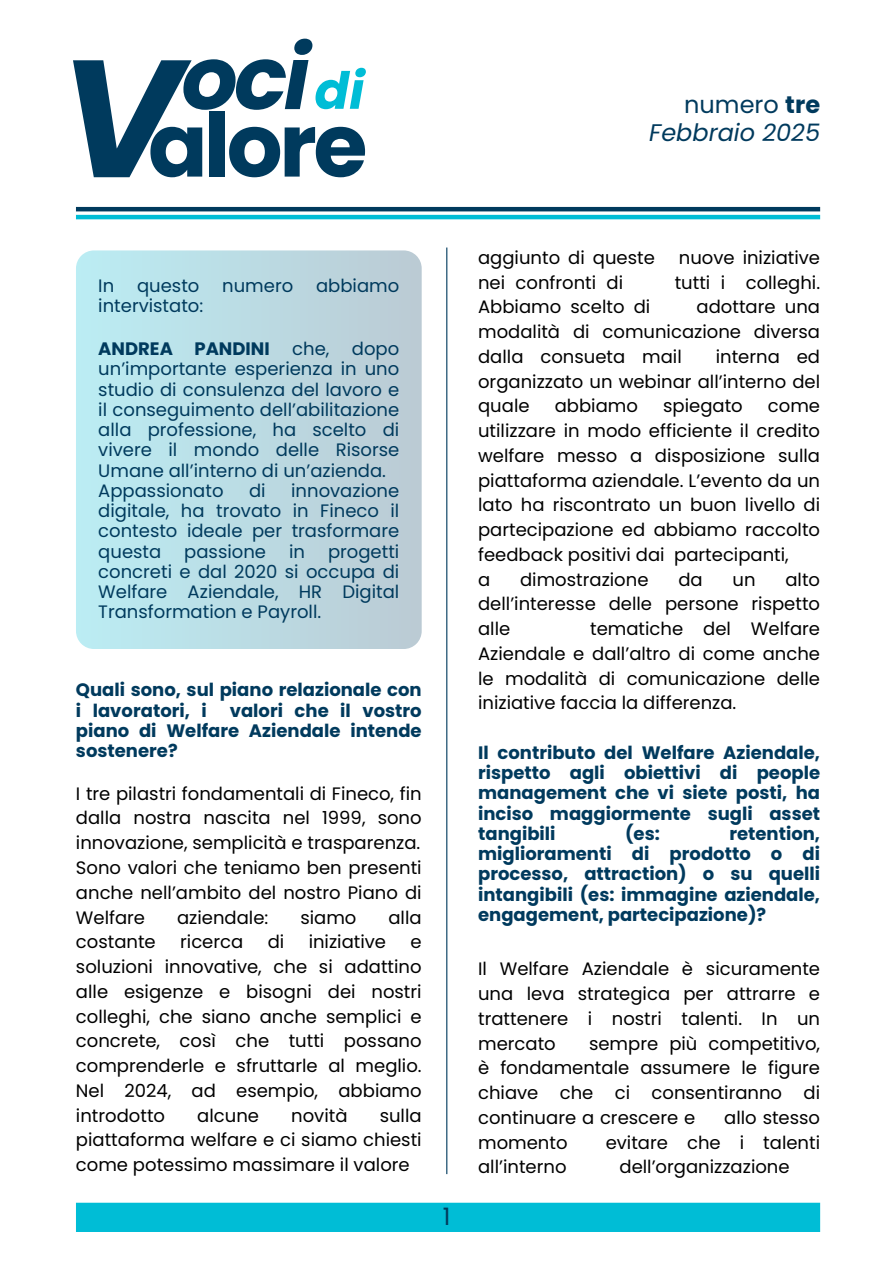
<style>
.page{position:relative;width:894px;height:1264px;background:#fff}
.page>*{position:absolute;margin:0;border:0;box-sizing:border-box;transform-origin:0 0}
.t1{font:italic 700 166.5px "Poppins";color:#003a5d}
.t2{font:700 87.9px "Poppins";letter-spacing:-.04em;color:#003a5d}
.t3{font:italic 700 87.9px "Poppins";color:#003a5d}
.t4{font:italic 700 51.15px "Poppins";color:#00bdd6}
.t5{font:italic 24px "Poppins";color:#003a5d}
.t6{font:24px "Poppins";color:#003a5d}
.t7{font:18px/24.8px "Poppins";color:#000;text-align:justify}
.t8{font:18px/20.2px "Poppins";color:#003a5d;text-align:justify}
.t9{font:700 18px/20.2px "Poppins";color:#003a5d;text-align:justify}
.s1{font-weight:700}
</style>
<div class="page">
<hr style="left:76px;top:207px;width:743px;height:4px;background:#003a5d">
<hr style="left:76px;top:215px;width:743px;height:4px;background:#00bdd6">
<div style="left:76px;top:1202px;width:743px;height:29px;background:#00bdd6"></div>
<hr style="left:446px;top:247px;width:1px;height:927px;background:#003a5d">
<svg style="left:76px;top:250px;width:345px;height:398px;background:#bbdbe3"></svg>
<p class="t3" style="left:181px;top:17px;width:130px">oci</p>
<p class="t1" style="left:59px;top:2px;width:123px">V</p>
<p class="t4" style="left:314px;top:55px;width:51px">di</p>
<p class="t2" style="left:148px;top:84px;width:221px">alore</p>
<p class="t8" style="left:98px;top:275px;width:17px">In</p>
<p class="t8" style="left:137px;top:275px;width:64px">questo</p>
<p class="t8" style="left:222px;top:275px;width:72px">numero</p>
<p class="t8" style="left:316px;top:275px;width:85px">abbiamo</p>
<p class="t8" style="left:98px;top:296px;width:106px">intervistato:</p>
<p class="t8" style="left:98px;top:338px;width:302px"><span class="s1">ANDREA PANDINI</span> che, dopo un’importante esperienza in uno studio di consulenza del lavoro e il conseguimento dell’abilitazione alla professione, ha scelto di vivere il mondo delle Risorse Umane all’interno di un’azienda.</p>
<h4 class="t8" style="left:98px;top:480px;width:127px">Appassionato</h4>
<h4 class="t8" style="left:249px;top:480px;width:18px">di</h4>
<h4 class="t8" style="left:98px;top:480px;width:302px;text-indent:193px">innovazione digitale, ha trovato in Fineco il contesto ideale per trasformare questa</h4>
<h4 class="t8" style="left:98px;top:541px;width:302px;text-indent:230px">progetti concreti e dal 2020 si occupa di Welfare Aziendale, HR Digital Transformation e Payroll.</h4>
<h4 class="t8" style="left:184px;top:541px;width:83px">passione</h4>
<h4 class="t8" style="left:289px;top:541px;width:17px">in</h4>
<h2 class="t9" style="left:76px;top:680px;width:347px">Quali sono, sul piano relazionale con i lavoratori, i</h2>
<h2 class="t9" style="left:76px;top:700px;width:347px;text-indent:154px">valori che il vostro piano di Welfare Aziendale intende sostenere?</h2>
<h3 class="t7" style="left:76px;top:781px;width:347px">I tre pilastri fondamentali di Fineco, fin dalla nostra nascita nel 1999, sono innovazione, semplicità e trasparenza.</h3>
<p class="t7" style="left:76px;top:855px;width:347px">Sono valori che teniamo ben presenti anche nell’ambito del nostro Piano di Welfare</p>
<p class="t7" style="left:177px;top:904px;width:93px">aziendale:</p>
<p class="t7" style="left:300px;top:904px;width:58px">siamo</p>
<p class="t7" style="left:388px;top:904px;width:35px">alla</p>
<p class="t7" style="left:76px;top:929px;width:81px">costante</p>
<p class="t7" style="left:180px;top:929px;width:65px">ricerca</p>
<p class="t7" style="left:267px;top:929px;width:18px">di</p>
<p class="t7" style="left:308px;top:929px;width:79px">iniziative</p>
<p class="t7" style="left:76px;top:929px;width:347px;text-indent:334px">e soluzioni innovative, che si adattino alle esigenze e bisogni dei nostri colleghi, che siano anche semplici e concrete, così che tutti possano comprenderle e sfruttarle al meglio.<br>Nel 2024, ad esempio, abbiamo introdotto</p>
<p class="t7" style="left:197px;top:1102px;width:63px">alcune</p>
<p class="t7" style="left:291px;top:1102px;width:58px">novità</p>
<p class="t7" style="left:76px;top:1102px;width:347px;text-indent:303px">sulla piattaforma welfare e ci siamo chiesti come potessimo massimare il valore</p>
<h1 class="t6" style="left:443px;top:1199px;width:9px">1</h1>
<p class="t6" style="left:684px;top:88px;width:137px">numero <span class="s1">tre</span></p>
<p class="t5" style="left:649px;top:115px;width:172px">Febbraio 2025</p>
<p class="t7" style="left:478px;top:245px;width:178px">aggiunto di queste</p>
<p class="t7" style="left:678px;top:245px;width:143px">nuove iniziative</p>
<p class="t7" style="left:478px;top:270px;width:146px">nei confronti di</p>
<p class="t7" style="left:674px;top:270px;width:147px">tutti i colleghi.</p>
<p class="t7" style="left:478px;top:294px;width:174px">Abbiamo scelto di</p>
<p class="t7" style="left:478px;top:294px;width:343px;text-indent:218px">adottare una modalità di comunicazione diversa dalla consueta mail</p>
<p class="t7" style="left:478px;top:344px;width:343px;text-indent:237px">interna ed organizzato un webinar all’interno del quale</p>
<p class="t7" style="left:554px;top:393px;width:85px">abbiamo</p>
<p class="t7" style="left:663px;top:393px;width:81px">spiegato</p>
<p class="t7" style="left:478px;top:393px;width:343px;text-indent:290px">come utilizzare in modo efficiente il credito welfare messo a disposizione sulla piattaforma aziendale. L’evento da un lato ha riscontrato un buon livello di partecipazione ed abbiamo raccolto feedback positivi dai partecipanti,</p>
<p class="t7" style="left:478px;top:567px;width:14px">a</p>
<p class="t7" style="left:520px;top:567px;width:130px">dimostrazione</p>
<p class="t7" style="left:678px;top:567px;width:26px">da</p>
<p class="t7" style="left:732px;top:567px;width:25px">un</p>
<p class="t7" style="left:478px;top:567px;width:343px;text-indent:307px">alto dell’interesse delle persone rispetto alle</p>
<p class="t7" style="left:478px;top:616px;width:343px;text-indent:112px">tematiche del Welfare Aziendale e dall’altro di come anche le modalità di comunicazione delle iniziative faccia la differenza.</p>
<h3 class="t9" style="left:478px;top:742px;width:343px">Il contributo del Welfare Aziendale, rispetto agli obiettivi di people management che vi siete posti, ha inciso maggiormente sugli asset tangibili</h3>
<h3 class="t9" style="left:625px;top:823px;width:36px">(es:</h3>
<h3 class="t9" style="left:478px;top:823px;width:343px;text-indent:251px">retention, miglioramenti di prodotto o di processo, attraction) o su quelli intangibili (es: immagine aziendale, engagement, partecipazione)?</h3>
<p class="t7" style="left:478px;top:956px;width:343px">Il Welfare Aziendale è sicuramente una leva strategica per attrarre e trattenere i nostri talenti. In un mercato</p>
<p class="t7" style="left:478px;top:1030px;width:343px;text-indent:111px">sempre più competitivo, è fondamentale assumere le figure chiave che ci consentiranno di continuare a crescere e</p>
<p class="t7" style="left:724px;top:1105px;width:97px">allo stesso</p>
<p class="t7" style="left:478px;top:1129px;width:91px">momento</p>
<p class="t7" style="left:605px;top:1129px;width:216px">evitare che i talenti</p>
<p class="t7" style="left:478px;top:1154px;width:90px">all’interno</p>
<p class="t7" style="left:619px;top:1154px;width:172px">dell’organizzazione</p>
</div>
